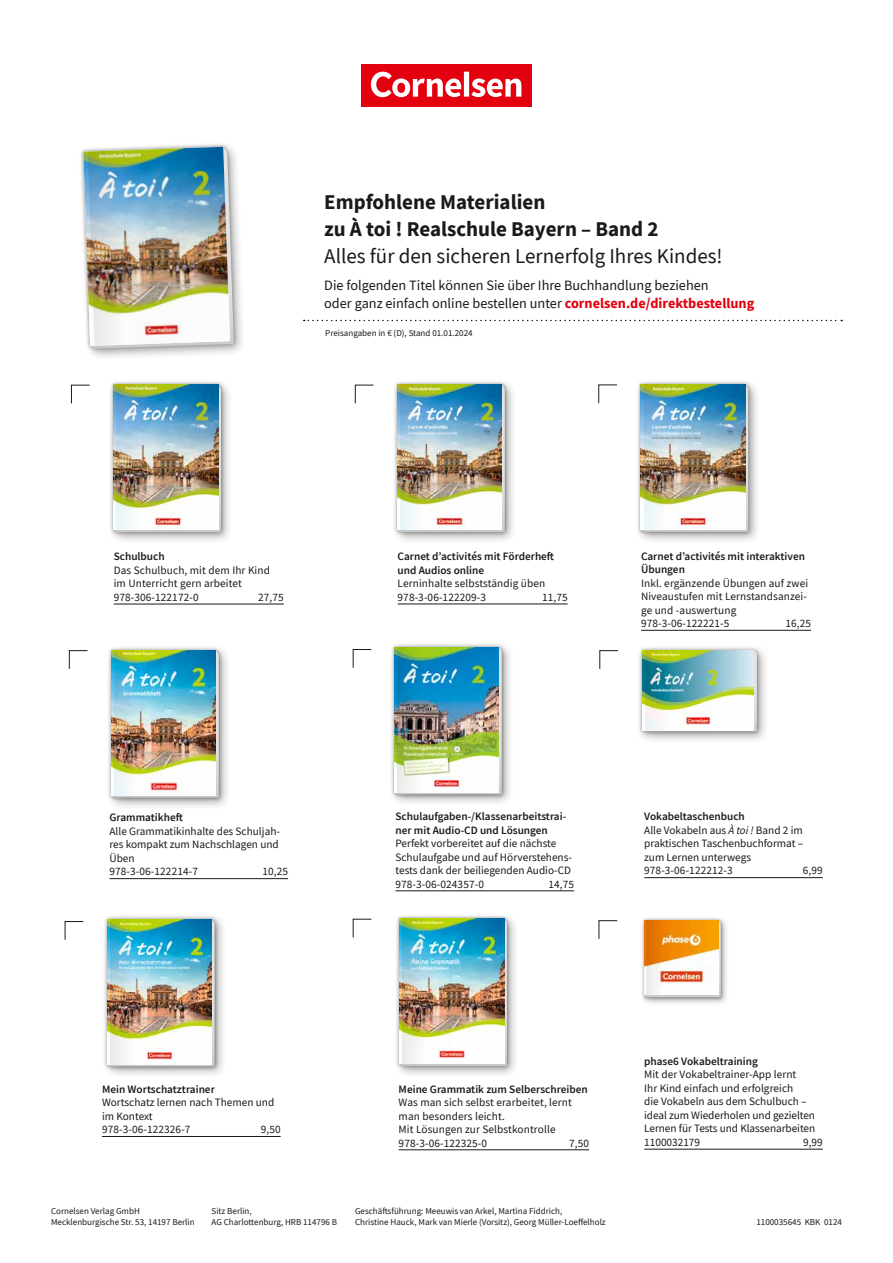
<style>
.page{position:relative;width:893px;height:1263px;background:#fff}
.page>*{position:absolute;margin:0;border:0;box-sizing:border-box;transform-origin:0 0}
.t1{font:700 21px/27px "CV Source Sans";color:#1a1a18}
.t2{font:21px "CV Source Sans";color:#1a1a18}
.t3{font:14.25px/18px "CV Source Sans";color:#1a1a18}
.t4{font:11.25px/13.5px "CV Source Sans";color:#1a1a18}
.t5{font:600 11.25px/13.5px "CV Source Sans";color:#1a1a18}
.t6{font:9px/10.5px "CV Source Sans";color:#1a1a18}
.s1{font-weight:700;color:#e3000f}
.s2{font-weight:600}
.s3{font-style:italic}
</style>
<div class="page">
<hr style="left:395px;top:890px;width:179px;height:1px;background:#1a1a18">
<svg style="left:353px;top:649px;width:19px;height:19px"></svg>
<hr style="left:109px;top:878px;width:179px;height:1px;background:#1a1a18">
<div style="left:106px;top:644px;width:125px;height:166px;background:#1a1a18;opacity:.4"></div>
<div style="left:108px;top:647px;width:114px;height:154px;background:#1a1a18;opacity:.4"></div>
<svg style="left:112px;top:650px;width:107px;height:148px"></svg>
<img style="left:112px;top:650px;width:104px;height:145px">
<img style="left:115px;top:650px;width:23px;height:145px">
<svg style="left:69px;top:650px;width:19px;height:19px"></svg>
<svg style="left:304px;top:320px;width:538px;height:1px"></svg>
<hr style="left:114px;top:604px;width:170px;height:1px;background:#1a1a18">
<div style="left:108px;top:379px;width:125px;height:165px;background:#1a1a18;opacity:.4"></div>
<div style="left:110px;top:382px;width:114px;height:154px;background:#1a1a18;opacity:.4"></div>
<svg style="left:114px;top:385px;width:107px;height:147px"></svg>
<img style="left:114px;top:385px;width:104px;height:145px">
<img style="left:117px;top:385px;width:23px;height:145px">
<svg style="left:71px;top:385px;width:19px;height:19px"></svg>
<hr style="left:644px;top:877px;width:179px;height:1px;background:#1a1a18">
<svg style="left:599px;top:650px;width:19px;height:19px"></svg>
<div style="left:77px;top:141px;width:169px;height:219px;background:#1a1a18;opacity:.4"></div>
<img style="left:80px;top:143px;width:158px;height:210px">
<hr style="left:102px;top:1136px;width:179px;height:1px;background:#1a1a18">
<div style="left:101px;top:913px;width:126px;height:165px;background:#1a1a18;opacity:.4"></div>
<div style="left:104px;top:916px;width:114px;height:154px;background:#1a1a18;opacity:.4"></div>
<svg style="left:107px;top:919px;width:108px;height:147px"></svg>
<img style="left:107px;top:919px;width:105px;height:145px">
<img style="left:111px;top:919px;width:23px;height:145px">
<svg style="left:65px;top:921px;width:19px;height:19px"></svg>
<hr style="left:399px;top:1149px;width:190px;height:1px;background:#1a1a18">
<div style="left:394px;top:913px;width:125px;height:165px;background:#1a1a18;opacity:.4"></div>
<div style="left:396px;top:915px;width:114px;height:154px;background:#1a1a18;opacity:.4"></div>
<svg style="left:400px;top:919px;width:107px;height:147px"></svg>
<img style="left:400px;top:919px;width:104px;height:145px">
<img style="left:403px;top:919px;width:23px;height:145px">
<svg style="left:353px;top:919px;width:19px;height:19px"></svg>
<hr style="left:398px;top:604px;width:170px;height:1px;background:#1a1a18">
<div style="left:391px;top:379px;width:126px;height:165px;background:#1a1a18;opacity:.4"></div>
<div style="left:394px;top:382px;width:114px;height:153px;background:#1a1a18;opacity:.4"></div>
<svg style="left:397px;top:385px;width:108px;height:147px"></svg>
<img style="left:397px;top:385px;width:105px;height:145px">
<img style="left:401px;top:385px;width:23px;height:145px">
<svg style="left:355px;top:385px;width:19px;height:19px"></svg>
<hr style="left:641px;top:630px;width:170px;height:1px;background:#1a1a18">
<div style="left:635px;top:379px;width:125px;height:165px;background:#1a1a18;opacity:.4"></div>
<div style="left:638px;top:381px;width:114px;height:154px;background:#1a1a18;opacity:.4"></div>
<svg style="left:641px;top:385px;width:107px;height:147px"></svg>
<img style="left:641px;top:385px;width:104px;height:145px">
<img style="left:644px;top:385px;width:23px;height:145px">
<svg style="left:598px;top:384px;width:19px;height:20px"></svg>
<div style="left:636px;top:644px;width:133px;height:100px;background:#1a1a18;opacity:.4"></div>
<div style="left:639px;top:647px;width:121px;height:88px;background:#1a1a18;opacity:.4"></div>
<svg style="left:642px;top:650px;width:115px;height:81px"></svg>
<img style="left:642px;top:650px;width:112px;height:80px">
<img style="left:646px;top:650px;width:24px;height:80px">
<div style="left:388px;top:641px;width:126px;height:165px;background:#1a1a18;opacity:.4"></div>
<div style="left:391px;top:644px;width:114px;height:154px;background:#1a1a18;opacity:.4"></div>
<svg style="left:394px;top:647px;width:108px;height:147px"></svg>
<img style="left:394px;top:647px;width:105px;height:145px">
<img style="left:398px;top:647px;width:23px;height:145px">
<hr style="left:644px;top:1149px;width:179px;height:1px;background:#1a1a18">
<svg style="left:598px;top:920px;width:20px;height:19px"></svg>
<div style="left:640px;top:916px;width:90px;height:90px;background:#1a1a18;opacity:.4"></div>
<div style="left:642px;top:918px;width:81px;height:82px;background:#1a1a18;opacity:.4"></div>
<svg style="left:644px;top:920px;width:77px;height:77px"></svg>
<img style="left:644px;top:920px;width:75px;height:75px">
<svg style="left:647px;top:920px;width:16px;height:75px"></svg>
<div style="left:361px;top:64px;width:170px;height:42px;background:#e3000f"></div>
<svg style="left:371px;top:72px;width:150px;height:25px"></svg>
<h1 class="t1" style="left:324px;top:189px;width:336px">Empfohlene Materialien<br>zu À toi ! Realschule Bayern – Band 2</h1>
<h1 class="t2" style="left:324px;top:243px;width:400px">Alles für den sicheren Lernerfolg Ihres Kindes!</h1>
<p class="t3" style="left:324px;top:277px;width:432px">Die folgenden Titel können Sie über Ihre Buchhandlung beziehen<br>oder ganz einfach online bestellen unter <span class="s1">cornelsen.de/direktbestellung</span></p>
<p class="t6" style="left:325px;top:328px;width:149px">Preisangaben in € (D), Stand 01.01.2024</p>
<p class="t5" style="left:114px;top:550px;width:52px">Schulbuch</p>
<p class="t4" style="left:114px;top:563px;width:158px">Das Schulbuch, mit dem Ihr Kind im Unterricht gern arbeitet<br>978-306-122172-0</p>
<p class="t4" style="left:258px;top:590px;width:27px">27,75</p>
<p class="t5" style="left:398px;top:550px;width:158px">Carnet d’activités mit Förderheft und Audios online</p>
<p class="t4" style="left:398px;top:577px;width:149px">Lerninhalte selbstständig üben<br>978-3-06-122209-3</p>
<p class="t4" style="left:542px;top:590px;width:27px">11,75</p>
<p class="t5" style="left:641px;top:549px;width:165px">Carnet d’activités mit interaktiven<br>Übungen</p>
<p class="t4" style="left:641px;top:576px;width:169px">Inkl. ergänzende Übungen auf zwei<br>Niveaustufen mit Lernstandsanzei&shy;ge und -auswertung<br>978-3-06-122221-5</p>
<p class="t4" style="left:785px;top:616px;width:27px">16,25</p>
<p class="t5" style="left:109px;top:811px;width:75px">Grammatikheft</p>
<p class="t4" style="left:109px;top:824px;width:172px">Alle Grammatikinhalte des Schuljah&shy;res kompakt zum Nachschlagen und<br>Üben<br>978-3-06-122214-7</p>
<p class="t4" style="left:262px;top:865px;width:27px">10,25</p>
<p class="t5" style="left:395px;top:809px;width:172px">Schulaufgaben-/Klassenarbeitstrai&shy;ner mit Audio-CD und Lösungen</p>
<p class="t4" style="left:395px;top:836px;width:178px">Perfekt vorbereitet auf die nächste Schulaufgabe und auf Hörverstehens&shy;tests dank der beiliegenden Audio-CD 978-3-06-024357-0</p>
<p class="t4" style="left:548px;top:877px;width:27px">14,75</p>
<p class="t4" style="left:644px;top:810px;width:161px"><span class="s2">Vokabeltaschenbuch<br></span>Alle Vokabeln aus <span class="s3">À toi !</span> Band 2 im praktischen Taschenbuchformat – zum Lernen unterwegs<br>978-3-06-122212-3</p>
<p class="t4" style="left:803px;top:864px;width:21px">6,99</p>
<p class="t5" style="left:102px;top:1082px;width:114px">Mein Wortschatztrainer</p>
<p class="t4" style="left:102px;top:1096px;width:174px">Wortschatz lernen nach Themen und im Kontext<br>978-3-06-122326-7</p>
<p class="t4" style="left:261px;top:1123px;width:21px">9,50</p>
<p class="t5" style="left:399px;top:1082px;width:191px">Meine Grammatik zum Selberschreiben</p>
<p class="t4" style="left:399px;top:1095px;width:175px">Was man sich selbst erarbeitet, lernt man besonders leicht.<br>Mit Lösungen zur Selbstkontrolle<br>978-3-06-122325-0</p>
<p class="t4" style="left:569px;top:1136px;width:21px">7,50</p>
<p class="t5" style="left:644px;top:1054px;width:115px">phase6 Vokabeltraining</p>
<p class="t4" style="left:644px;top:1068px;width:173px">Mit der Vokabeltrainer-App lernt<br>Ihr Kind einfach und erfolgreich<br>die Vokabeln aus dem Schulbuch – ideal zum Wiederholen und gezielten<br>Lernen für Tests und Klassenarbeiten<br>1100032179</p>
<p class="t4" style="left:803px;top:1135px;width:21px">9,99</p>
<p class="t6" style="left:51px;top:1206px;width:145px">Cornelsen Verlag GmbH<br>Mecklenburgische Str. 53, 14197 Berlin</p>
<p class="t6" style="left:212px;top:1206px;width:127px">Sitz Berlin,<br>AG Charlottenburg, HRB 114796 B</p>
<p class="t6" style="left:355px;top:1206px;width:252px">Geschäftsführung: Meeuwis van Arkel, Martina Fiddrich,<br>Christine Hauck, Mark van Mierle (Vorsitz), Georg Müller-Loeffelholz</p>
<p class="t6" style="left:756px;top:1216px;width:87px">1100035645 KBK 0124</p>
</div>
